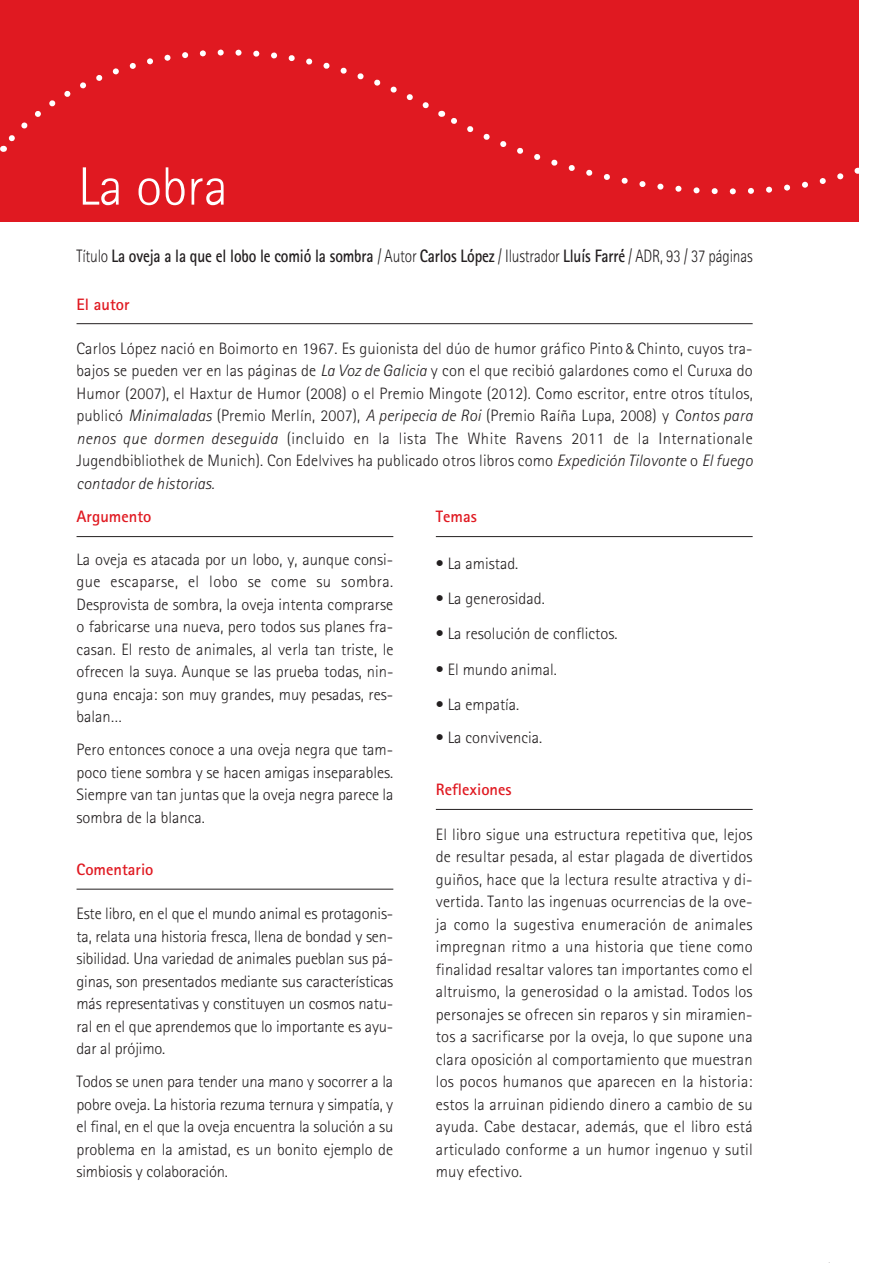
<style>
.page{position:relative;width:893px;height:1263px;background:#fff}
.page>*{position:absolute;margin:0;border:0;box-sizing:border-box;transform-origin:0 0}
.t1{font:300 54px "Rotis Sans Serif 45";color:#fff}
.t2{font:700 18px "Rotis Sans Serif 65";letter-spacing:-.01em;color:#231f20;scale:.85 1}
.t3{font:300 16.5px/22.5px "Rotis Sans Serif 45";color:#231f20;text-align:justify}
.t4{font:700 16.5px "Rotis Sans Serif 65";color:#e01921}
.t5{font:italic 300 16.5px "Rotis Sans Serif 46";letter-spacing:.01em;color:#231f20}
.s1{font-family:"Rotis Sans Serif 45";font-weight:300}
.s2{font-family:"Corporate S"}
.s3{font-family:"Rotis Sans Serif 46";font-style:italic}
</style>
<div class="page">
<div style="left:0;top:0;width:859px;height:221px;background:#e01921"></div>
<svg style="left:0;top:49px;width:429px;height:101px"></svg>
<svg style="left:441px;top:110px;width:403px;height:85px"></svg>
<hr style="left:77px;top:323px;width:676px;height:1px;background:#231f20">
<hr style="left:77px;top:536px;width:316px;height:1px;background:#231f20">
<hr style="left:77px;top:889px;width:316px;height:1px;background:#231f20">
<hr style="left:436px;top:536px;width:317px;height:1px;background:#231f20">
<hr style="left:436px;top:809px;width:317px;height:1px;background:#231f20">
<h1 class="t1" style="left:78px;top:155px;width:151px">La obra</h1>
<p class="t2" style="left:77px;top:244px;width:797px"><span class="s1">Título</span> La oveja a la que el lobo le comió la sombra <span class="s1">/ Autor</span> Carlos López <span class="s1">/ Ilustrador</span> Lluís Farré <span class="s1">/ ADR, 93 / 37 páginas</span></p>
<p class="t4" style="left:77px;top:293px;width:55px">El autor</p>
<p class="t3" style="left:77px;top:337px;width:678px">Carlos López nació en Boimorto en 1967. Es guionista del dúo de humor gráfico Pinto<span class="s2">&amp;</span>Chinto, cuyos tra&shy;bajos se pueden ver en las páginas de <span class="s3">La Voz de Galicia</span> y con el que recibió galardones como el Curuxa do Humor (2007), el Haxtur de Humor (2008) o el Premio Mingote (2012). Como escritor, entre otros títulos, publicó <span class="s3">Minimaladas</span> (Premio Merlín, 2007), <span class="s3">A peripecia de Roi</span> (Premio Raíña Lupa, 2008) y <span class="s3">Contos para nenos que dormen deseguida</span> (incluido en la lista The White Ravens 2011 de la Internationale Jugendbibliothek de Munich). Con Edelvives ha publicado otros libros como <span class="s3">Expedición Tilovonte</span> o <span class="s3">El fuego</span></p>
<p class="t5" style="left:77px;top:474px;width:140px">contador de historias.</p>
<p class="t4" style="left:77px;top:506px;width:76px">Argumento</p>
<p class="t3" style="left:77px;top:548px;width:318px">La oveja es atacada por un lobo, y, aunque consi&shy;gue escaparse, el lobo se come su sombra.<br>Desprovista de sombra, la oveja intenta comprarse o fabricarse una nueva, pero todos sus planes fra&shy;casan. El resto de animales, al verla tan triste, le ofrecen la suya. Aunque se las prueba todas, nin&shy;guna encaja: son muy grandes, muy pesadas, res&shy;balan…</p>
<p class="t3" style="left:77px;top:738px;width:318px">Pero entonces conoce a una oveja negra que tam&shy;poco tiene sombra y se hacen amigas inseparables.<br>Siempre van tan juntas que la oveja negra parece la sombra de la blanca.</p>
<p class="t4" style="left:436px;top:506px;width:42px">Temas</p>
<p class="t3" style="left:436px;top:552px;width:84px">• La amistad.</p>
<p class="t3" style="left:436px;top:587px;width:111px">• La generosidad.</p>
<p class="t3" style="left:436px;top:623px;width:183px">• La resolución de conflictos.</p>
<p class="t3" style="left:436px;top:658px;width:122px">• El mundo animal.</p>
<p class="t3" style="left:436px;top:693px;width:85px">• La empatía.</p>
<p class="t3" style="left:436px;top:726px;width:108px">• La convivencia.</p>
<p class="t4" style="left:436px;top:779px;width:77px">Reflexiones</p>
<p class="t3" style="left:436px;top:823px;width:318px">El libro sigue una estructura repetitiva que, lejos de resultar pesada, al estar plagada de divertidos guiños, hace que la lectura resulte atractiva y di&shy;vertida. Tanto las ingenuas ocurrencias de la ove&shy;ja como la sugestiva enumeración de animales impregnan ritmo a una historia que tiene como finalidad resaltar valores tan importantes como el altruismo, la generosidad o la amistad. Todos los personajes se ofrecen sin reparos y sin miramien&shy;tos a sacrificarse por la oveja, lo que supone una clara oposición al comportamiento que muestran los pocos humanos que aparecen en la historia: estos la arruinan pidiendo dinero a cambio de su ayuda. Cabe destacar, además, que el libro está articulado conforme a un humor ingenuo y sutil muy efectivo.</p>
<p class="t4" style="left:77px;top:859px;width:78px">Comentario</p>
<p class="t3" style="left:77px;top:902px;width:318px">Este libro, en el que el mundo animal es protagonis&shy;ta, relata una historia fresca, llena de bondad y sen&shy;sibilidad. Una variedad de animales pueblan sus pá&shy;ginas, son presentados mediante sus características más representativas y constituyen un cosmos natu&shy;ral en el que aprendemos que lo importante es ayu&shy;dar al prójimo.</p>
<p class="t3" style="left:77px;top:1070px;width:318px">Todos se unen para tender una mano y socorrer a la pobre oveja. La historia rezuma ternura y simpatía, y el final, en el que la oveja encuentra la solución a su problema en la amistad, es un bonito ejemplo de simbiosis y colaboración.</p>
</div>
